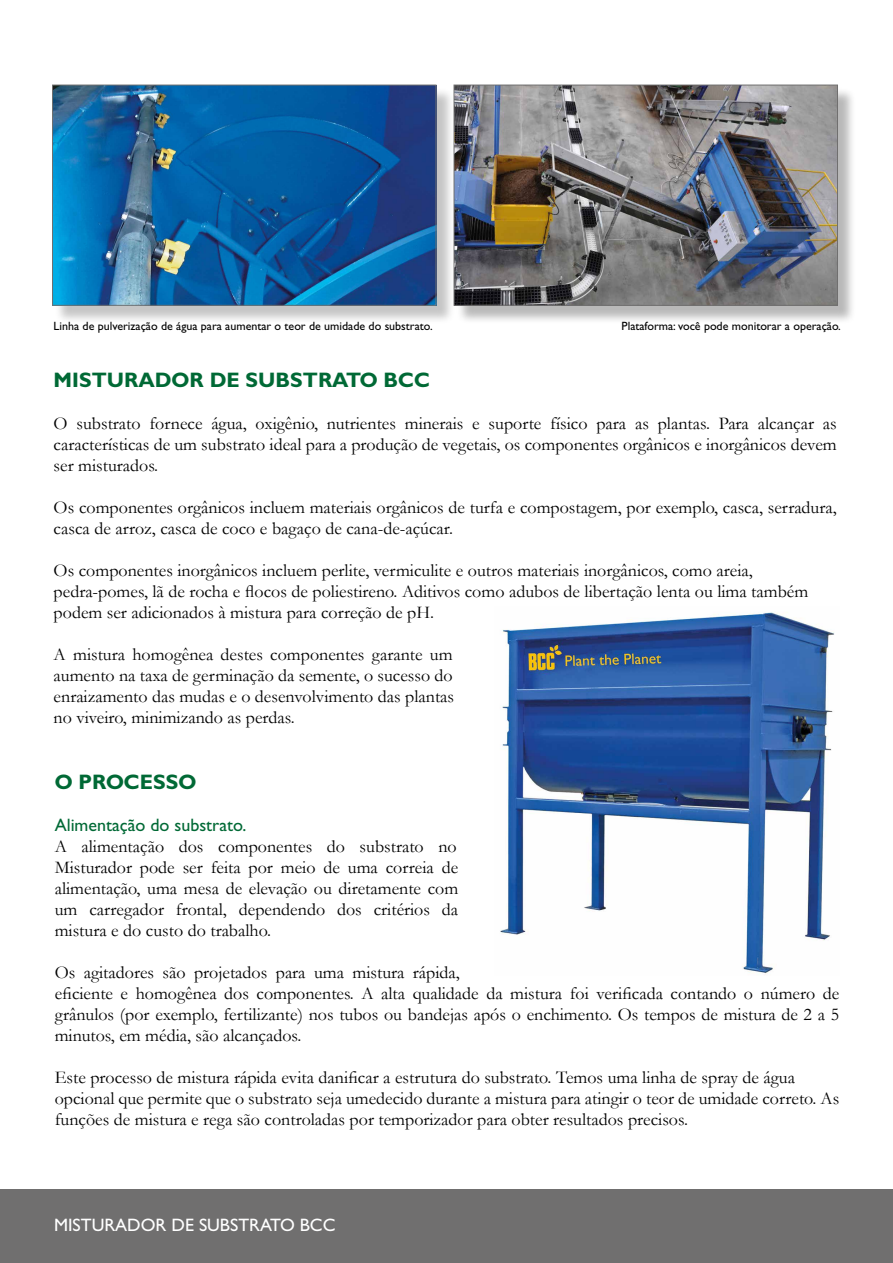
<style>
.page{position:relative;width:893px;height:1263px;background:#fff}
.page>*{position:absolute;margin:0;border:0;box-sizing:border-box;transform-origin:0 0}
.t1{font:700 21px "Gill Sans MT Pro";color:#006935}
.t2{font:18px/21px "Garamond";color:#000}
.t3{font:18px "Gill Sans";color:#fff}
.t4{font:18px "Gill Sans";color:#006935}
.t5{font:12px "Gill Sans";color:#000}
</style>
<div class="page">
<div style="left:0;top:1189px;width:893px;height:74px;background:#706f6f"></div>
<div style="left:54px;top:87px;width:401px;height:238px;background:#000;opacity:.23"></div>
<img style="left:54px;top:87px;width:380px;height:217px">
<div style="left:52px;top:85px;width:384px;height:221px;border:1px solid #706f6f"></div>
<div style="left:456px;top:87px;width:401px;height:238px;background:#000;opacity:.28"></div>
<img style="left:456px;top:87px;width:380px;height:217px">
<div style="left:454px;top:85px;width:384px;height:221px;border:1px solid #706f6f"></div>
<img style="left:500px;top:612px;width:334px;height:363px">
<p class="t5" style="left:54px;top:319px;width:381px">Linha de pulverização de água para aumentar o teor de umidade do substrato.</p>
<p class="t5" style="left:622px;top:319px;width:221px">Plataforma: você pode monitorar a operação.</p>
<p class="t1" style="left:54px;top:367px;width:378px">MISTURADOR DE SUBSTRATO BCC</p>
<p class="t2" style="left:54px;top:412px;width:785px;text-align:justify">O substrato fornece água, oxigênio, nutrientes minerais e suporte físico para as plantas. Para alcançar as características de um substrato ideal para a produção de vegetais, os componentes orgânicos e inorgânicos devem ser misturados.</p>
<p class="t2" style="left:54px;top:496px;width:784px">Os componentes orgânicos incluem materiais orgânicos de turfa e compostagem, por exemplo, casca, serradura, casca de arroz, casca de coco e bagaço de cana-de-açúcar.</p>
<p class="t2" style="left:54px;top:559px;width:756px">Os componentes inorgânicos incluem perlite, vermiculite e outros materiais inorgânicos, como areia, pedra-pomes, lã de rocha e flocos de poliestireno. Aditivos como adubos de libertação lenta ou lima também podem ser adicionados à mistura para correção de pH.</p>
<p class="t2" style="left:54px;top:643px;width:402px;text-align:justify">A mistura homogênea destes componentes garante um aumento na taxa de germinação da semente, o sucesso do enraizamento das mudas e o desenvolvimento das plantas no viveiro, minimizando as perdas.</p>
<p class="t1" style="left:55px;top:769px;width:143px">O PROCESSO</p>
<p class="t4" style="left:55px;top:815px;width:193px">Alimentação do substrato.</p>
<p class="t2" style="left:55px;top:836px;width:405px;text-align:justify">A alimentação dos componentes do substrato no Misturador pode ser feita por meio de uma correia de alimentação, uma mesa de elevação ou diretamente com um carregador frontal, dependendo dos critérios da mistura e do custo do trabalho.</p>
<p class="t2" style="left:55px;top:962px;width:786px">Os agitadores são projetados para uma mistura rápida,<br>eficiente e homogênea dos componentes. A alta qualidade da mistura foi verificada contando o número de grânulos (por exemplo, fertilizante) nos tubos ou bandejas após o enchimento. Os tempos de mistura de 2 a 5 minutos, em média, são alcançados.</p>
<p class="t2" style="left:55px;top:1067px;width:786px">Este processo de mistura rápida evita danificar a estrutura do substrato. Temos uma linha de spray de água opcional que permite que o substrato seja umedecido durante a mistura para atingir o teor de umidade correto. As funções de mistura e rega são controladas por temporizador para obter resultados precisos.</p>
<p class="t3" style="left:54px;top:1215px;width:283px">MISTURADOR DE SUBSTRATO BCC</p>
</div>
